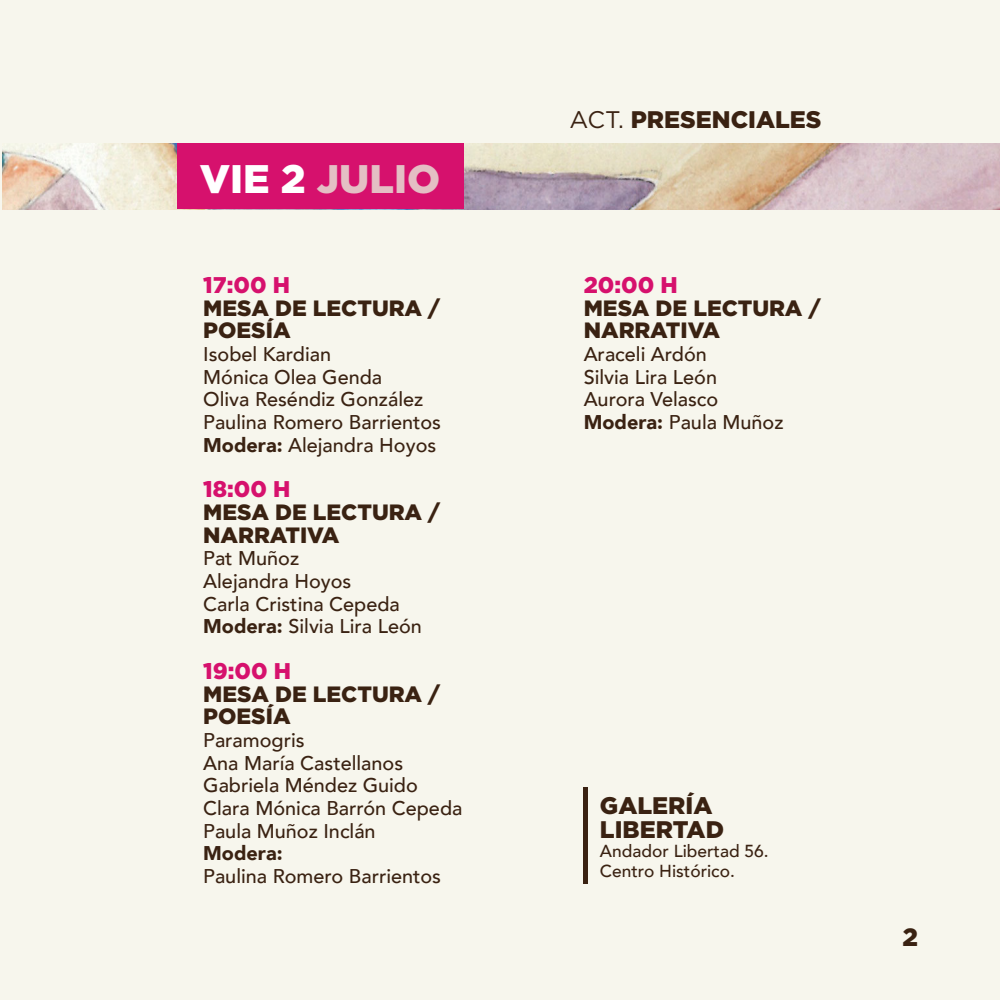
<style>
.page{position:relative;width:1000px;height:1000px;background:#f7f6ed}
.page>*{position:absolute;margin:0;border:0;box-sizing:border-box;transform-origin:0 0}
.t1{font:900 39.88px "Gotham";color:#e4bfc4}
.t2{font:900 25px "Gotham";color:#3a2212}
.t3{font:900 24px/24px "Gotham";color:#3a2212}
.t4{font:900 22.75px "Gotham";color:#d6116d}
.t5{font:900 22.12px/22.8px "Gotham";color:#3a2212}
.t6{font:500 19.88px/22.8px "Avenir";color:#3a2212}
.t7{font:900 19.88px "Avenir";color:#3a2212}
.t8{font:500 17.38px/19.9px "Avenir";color:#3a2212}
.s1{color:#fff}
.s2{font-weight:900}
.s3{font-weight:400}
</style>
<div class="page">
<hr style="left:584px;top:787px;width:4px;height:96px;background:#3a2212">
<img style="left:2px;top:144px;width:998px;height:66px">
<div style="left:177px;top:143px;width:286px;height:66px;background:#d6116d"></div>
<h1 class="t1" style="left:200px;top:151px;width:242px"><span class="s1">VIE 2</span> JULIO</h1>
<p class="t4" style="left:203px;top:269px;width:88px">17:00 H</p>
<p class="t5" style="left:203px;top:296px;width:238px">MESA DE LECTURA /<br>POESÍA</p>
<p class="t6" style="left:203px;top:342px;width:239px">Isobel Kardian<br>Mónica Olea Genda<br>Oliva Reséndiz González<br>Paulina Romero Barrientos<br><span class="s2">Modera:</span> Alejandra Hoyos</p>
<p class="t4" style="left:203px;top:473px;width:89px">18:00 H</p>
<p class="t5" style="left:203px;top:500px;width:238px">MESA DE LECTURA /<br>NARRATIVA</p>
<p class="t6" style="left:203px;top:546px;width:220px">Pat Muñoz<br>Alejandra Hoyos<br>Carla Cristina Cepeda<br><span class="s2">Modera:</span> Silvia Lira León</p>
<p class="t4" style="left:203px;top:655px;width:90px">19:00 H</p>
<p class="t5" style="left:203px;top:682px;width:238px">MESA DE LECTURA /<br>POESÍA</p>
<p class="t6" style="left:203px;top:728px;width:261px">Paramogris<br>Ana María Castellanos<br>Gabriela Méndez Guido<br>Clara Mónica Barrón Cepeda<br>Paula Muñoz Inclán</p>
<p class="t7" style="left:203px;top:837px;width:81px">Modera:</p>
<p class="t6" style="left:203px;top:864px;width:239px">Paulina Romero Barrientos</p>
<p class="t3" style="left:570px;top:108px;width:253px"><span class="s3">ACT.</span> PRESENCIALES</p>
<p class="t4" style="left:584px;top:269px;width:96px">20:00 H</p>
<p class="t5" style="left:584px;top:296px;width:238px">MESA DE LECTURA /<br>NARRATIVA</p>
<p class="t6" style="left:584px;top:342px;width:201px">Araceli Ardón<br>Silvia Lira León<br>Aurora Velasco<br><span class="s2">Modera:</span> Paula Muñoz</p>
<p class="t3" style="left:600px;top:793px;width:126px">GALERÍA<br>LIBERTAD</p>
<p class="t8" style="left:600px;top:841px;width:170px">Andador Libertad 56.<br>Centro Histórico.</p>
<p class="t2" style="left:902px;top:920px;width:17px">2</p>
</div>
